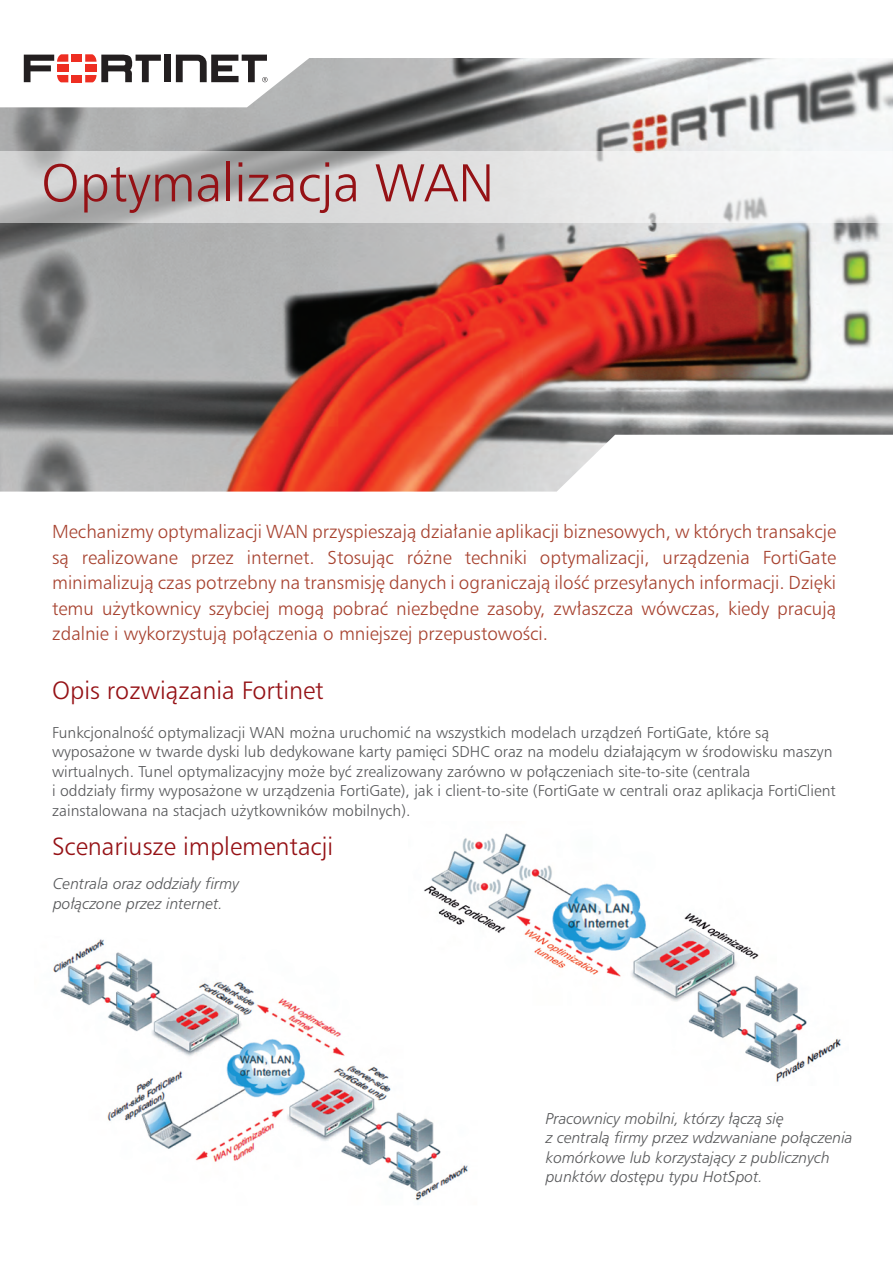
<style>
.page{position:relative;width:893px;height:1263px;background:#fff}
.page>*{position:absolute;margin:0;border:0;box-sizing:border-box;transform-origin:0 0}
.t1{font:51px "Humnst 777 Lt PL";color:#951115}
.t2{font:24px "Humnst 777 Lt PL";color:#951115}
.t3{font:18px/25.5px "Humnst 777 Lt PL";color:#a7422f;text-align:justify}
.t4{font:15px/19.5px "Humnst 777 Lt PL";color:#57585a}
.t5{font:italic 15px/19.5px "Humnst 777 Lt PL";color:#57585a}
</style>
<div class="page">
<img style="left:424px;top:833px;width:417px;height:249px">
<img style="left:0;top:58px;width:893px;height:434px">
<svg style="left:0;top:151px;width:893px;height:72px"></svg>
<svg style="left:0;top:54px;width:335px;height:53px"></svg>
<img style="left:53px;top:935px;width:424px;height:266px">
<p class="t1" style="left:41px;top:150px;width:455px">Optymalizacja WAN</p>
<p class="t3" style="left:52px;top:519px;width:786px">Mechanizmy optymalizacji WAN przyspieszają działanie aplikacji biznesowych, w których transakcje są realizowane przez internet. Stosując różne techniki optymalizacji, urządzenia FortiGate minimalizują czas potrzebny na transmisję danych i ograniczają ilość przesyłanych informacji. Dzięki temu użytkownicy szybciej mogą pobrać niezbędne zasoby, zwłaszcza wówczas, kiedy pracują zdalnie i wykorzystują połączenia o mniejszej przepustowości.</p>
<p class="t2" style="left:52px;top:674px;width:273px">Opis rozwiązania Fortinet</p>
<p class="t4" style="left:52px;top:722px;width:782px">Funkcjonalność optymalizacji WAN można uruchomić na wszystkich modelach urządzeń FortiGate, które są wyposażone w twarde dyski lub dedykowane karty pamięci SDHC oraz na modelu działającym w środowisku maszyn wirtualnych. Tunel optymalizacyjny może być zrealizowany zarówno w połączeniach site-to-site (centrala</p>
<p class="t4" style="left:52px;top:781px;width:785px">i oddziały firmy wyposażone w urządzenia FortiGate), jak i client-to-site (FortiGate w centrali oraz aplikacja FortiClient zainstalowana na stacjach użytkowników mobilnych).</p>
<p class="t2" style="left:52px;top:830px;width:283px">Scenariusze implementacji</p>
<p class="t5" style="left:53px;top:874px;width:188px">Centrala oraz oddziały firmy</p>
<p class="t5" style="left:53px;top:893px;width:171px">połączone przez internet.</p>
<p class="t5" style="left:546px;top:1108px;width:240px">Pracownicy mobilni, którzy łączą się</p>
<p class="t5" style="left:546px;top:1128px;width:308px">z centralą firmy przez wdzwaniane połączenia</p>
<p class="t5" style="left:546px;top:1147px;width:286px">komórkowe lub korzystający z publicznych punktów dostępu typu HotSpot.</p>
</div>
